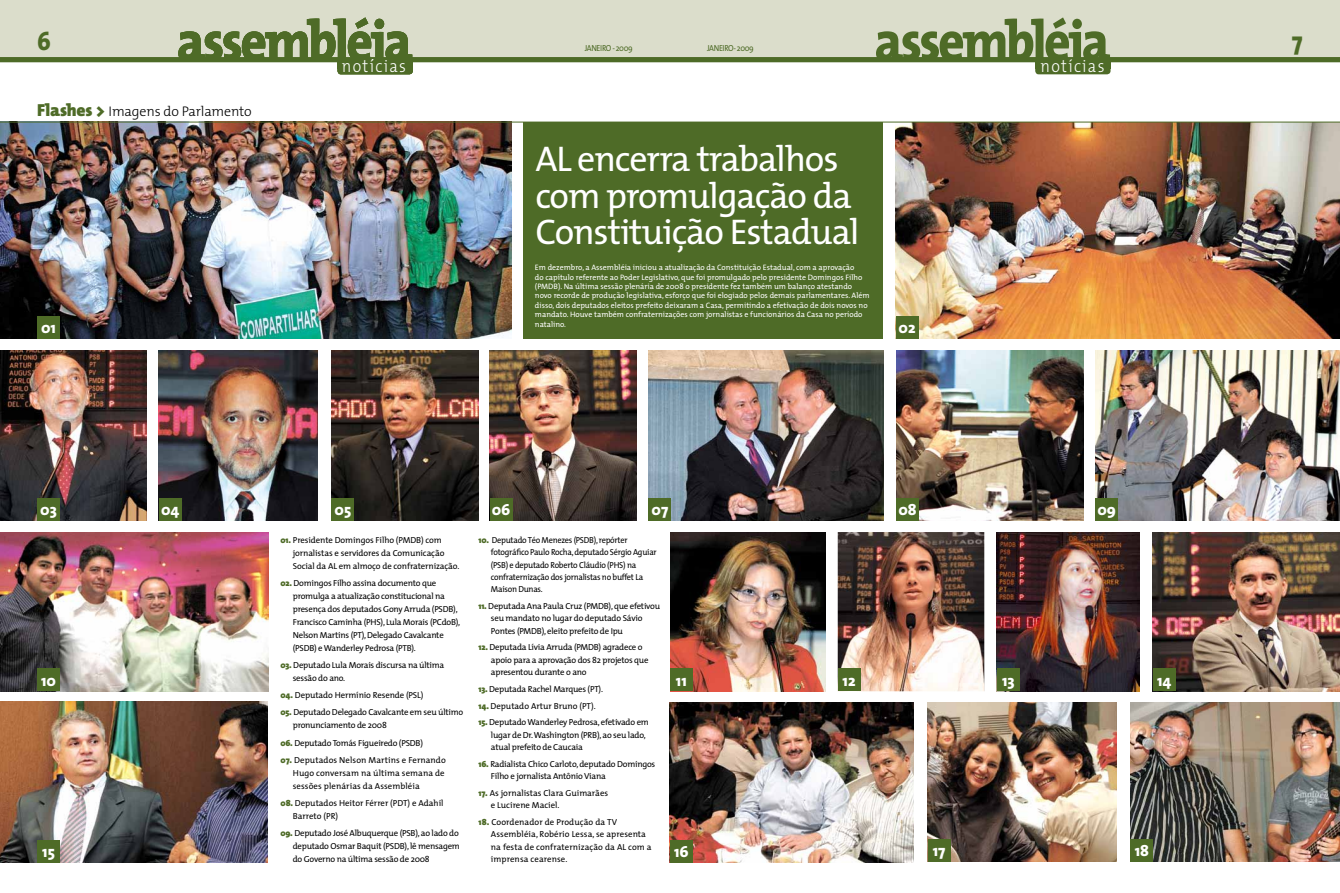
<style>
.page{position:relative;width:1340px;height:893px;background:#fff}
.page>*{position:absolute;margin:0;border:0;box-sizing:border-box;transform-origin:0 0}
.t1{font:800 57.4px "T Mix";letter-spacing:-.05em;color:#4e6b27;scale:.9 1}
.t2{font:35.88px/36.8px "T Mix";letter-spacing:-.03em;color:#fff}
.t3{font:800 26.25px "T Mix";color:#4e6b27;scale:.9 1}
.t4{font:300 17.68px "T Mix";letter-spacing:.08em;color:#fff;scale:.9 1}
.t5{font:800 15.75px "T Mix";color:#fff}
.t6{font:300 14px "T Mix";letter-spacing:-.01em;color:#000}
.t7{font:8.75px/13px "T Mix";letter-spacing:-.025em;color:#000}
.t8{font:8.75px/12.3px "T Mix";letter-spacing:.01em;color:#000}
.t9{font:8.75px/12.3px "T Mix";letter-spacing:-.025em;color:#000;scale:.95 1}
.t10{font:8.75px/13px "T Mix";color:#000}
.t11{font:8.75px "T Mix";letter-spacing:-.05em;color:#4e6b27;scale:.9 1}
.t12{font:7.88px/9.5px "T Mix";color:#fff}
.s1{font-weight:800;font-size:17.5px;color:#4e6b27}
.s2{font-weight:800;color:#4e6b27}
</style>
<div class="page">
<img style="left:837px;top:532px;width:147px;height:159px">
<div style="left:0;top:0;width:670px;height:60px;background:#dbddcb"></div>
<div style="left:0;top:57px;width:670px;height:5px;background:#4e6b27"></div>
<div style="left:670px;top:0;width:669px;height:60px;background:#dbddcb"></div>
<div style="left:670px;top:57px;width:669px;height:5px;background:#4e6b27"></div>
<div style="left:1035px;top:60px;width:75px;height:14px;background:#4e6b27;border-radius:4px"></div>
<div style="left:337px;top:60px;width:76px;height:14px;background:#4e6b27;border-radius:4px"></div>
<img style="left:0;top:123px;width:511px;height:216px">
<div style="left:523px;top:122px;width:360px;height:217px;background:#4e6b27"></div>
<img style="left:648px;top:350px;width:235px;height:171px">
<img style="left:1095px;top:350px;width:244px;height:171px">
<img style="left:331px;top:350px;width:147px;height:171px">
<div style="left:648px;top:498px;width:23px;height:23px;background:#4e6b27"></div>
<div style="left:331px;top:498px;width:23px;height:23px;background:#4e6b27"></div>
<img style="left:671px;top:532px;width:154px;height:159px">
<img style="left:0;top:702px;width:268px;height:160px">
<img style="left:670px;top:703px;width:243px;height:159px">
<img style="left:927px;top:703px;width:189px;height:159px">
<img style="left:1130px;top:703px;width:209px;height:159px">
<img style="left:489px;top:350px;width:147px;height:171px">
<img style="left:0;top:350px;width:146px;height:171px">
<img style="left:159px;top:350px;width:159px;height:171px">
<img style="left:0;top:532px;width:268px;height:159px">
<img style="left:996px;top:532px;width:143px;height:159px">
<img style="left:1152px;top:532px;width:187px;height:159px">
<img style="left:896px;top:350px;width:187px;height:171px">
<div style="left:37px;top:316px;width:23px;height:23px;background:#4e6b27"></div>
<div style="left:159px;top:498px;width:22px;height:23px;background:#4e6b27"></div>
<div style="left:1095px;top:498px;width:23px;height:23px;background:#4e6b27"></div>
<div style="left:896px;top:498px;width:23px;height:23px;background:#4e6b27"></div>
<div style="left:37px;top:668px;width:23px;height:23px;background:#4e6b27"></div>
<div style="left:996px;top:668px;width:23px;height:23px;background:#4e6b27"></div>
<div style="left:1152px;top:668px;width:23px;height:23px;background:#4e6b27"></div>
<div style="left:37px;top:840px;width:23px;height:22px;background:#4e6b27"></div>
<div style="left:670px;top:840px;width:22px;height:22px;background:#4e6b27"></div>
<div style="left:927px;top:839px;width:23px;height:23px;background:#4e6b27"></div>
<div style="left:1130px;top:839px;width:23px;height:23px;background:#4e6b27"></div>
<img style="left:895px;top:123px;width:444px;height:216px">
<div style="left:895px;top:316px;width:23px;height:23px;background:#4e6b27"></div>
<div style="left:670px;top:668px;width:22px;height:23px;background:#4e6b27"></div>
<hr style="left:0;top:122px;width:1339px;height:1px;background:#4e6b27">
<div style="left:837px;top:668px;width:23px;height:23px;background:#4e6b27"></div>
<div style="left:37px;top:498px;width:23px;height:23px;background:#4e6b27"></div>
<div style="left:489px;top:498px;width:23px;height:23px;background:#4e6b27"></div>
<h3 class="t3" style="left:37px;top:19px;width:17px">6</h3>
<h1 class="t1" style="left:177px;top:-7px;width:264px">assembléia</h1>
<h3 class="t4" style="left:342px;top:52px;width:73px">notícias</h3>
<h3 class="t4" style="left:1040px;top:52px;width:73px">notícias</h3>
<h1 class="t1" style="left:874px;top:-7px;width:264px">assembléia</h1>
<p class="t11" style="left:585px;top:41px;width:55px">JANEIRO - 2009</p>
<p class="t11" style="left:707px;top:41px;width:53px">JANEIRO- 2009</p>
<h3 class="t6" style="left:37px;top:99px;width:216px"><span class="s1">Flashes &gt;</span> Imagens do Parlamento</h3>
<h3 class="t5" style="left:41px;top:314px;width:16px">01</h3>
<h2 class="t2" style="left:535px;top:139px;width:325px">AL encerra trabalhos com promulgação da<br>Constituição Estadual</h2>
<p class="t12" style="left:535px;top:262px;width:336px">Em dezembro, a Assembléia iniciou a atualização da Constituição Estadual, com a aprovação<br>do capítulo referente ao Poder Legislativo, que foi promulgado pelo presidente Domingos Filho (PMDB). Na última sessão plenária de 2008 o presidente fez também um balanço atestando novo recorde de produção legislativa, esforço que foi elogiado pelos demais parlamentares. Além disso, dois deputados eleitos prefeito deixaram a Casa, permitindo a efetivação de dois novos no mandato. Houve também confraternizações com jornalistas e funcionários da Casa no período natalino.</p>
<h3 class="t5" style="left:898px;top:314px;width:19px">02</h3>
<h3 class="t5" style="left:161px;top:496px;width:20px">04</h3>
<h3 class="t5" style="left:898px;top:496px;width:20px">08</h3>
<h3 class="t5" style="left:1097px;top:496px;width:20px">09</h3>
<h3 class="t5" style="left:40px;top:496px;width:18px">03</h3>
<h3 class="t5" style="left:491px;top:496px;width:20px">06</h3>
<h3 class="t5" style="left:334px;top:496px;width:18px">05</h3>
<h3 class="t5" style="left:651px;top:496px;width:18px">07</h3>
<p class="t7" style="left:293px;top:533px;width:168px;text-indent:-12px"><span class="s2">01.</span> Presidente Domingos Filho (PMDB) com jornalistas e servidores da Comunicação<br>Social da AL em almoço de confraternização.</p>
<p class="t7" style="left:293px;top:576px;width:169px;text-indent:-12px"><span class="s2">02.</span> Domingos Filho assina documento que promulga a atualização constitucional na presença dos deputados Gony Arruda (PSDB), Francisco Caminha (PHS), Lula Morais (PCdoB), Nelson Martins (PT), Delegado Cavalcante (PSDB) e Wanderley Pedrosa (PTB).</p>
<p class="t7" style="left:293px;top:658px;width:153px;text-indent:-12px"><span class="s2">03.</span> Deputado Lula Morais discursa na última sessão do ano.</p>
<p class="t7" style="left:280px;top:688px;width:145px"><span class="s2">04.</span> Deputado Hermínio Resende (PSL)</p>
<p class="t7" style="left:293px;top:706px;width:172px;text-indent:-12px"><span class="s2">05.</span> Deputado Delegado Cavalcante em seu último pronunciamento de 2008</p>
<p class="t7" style="left:280px;top:736px;width:144px"><span class="s2">06.</span> Deputado Tomás Figueiredo (PSDB)</p>
<p class="t8" style="left:293px;top:753px;width:155px;line-height:13px;text-indent:-12px"><span class="s2">07.</span> Deputados Nelson Martins e Fernando<br>Hugo conversam na última semana de sessões plenárias da Assembléia</p>
<p class="t10" style="left:293px;top:796px;width:152px;text-indent:-12px"><span class="s2">08.</span> Deputados Heitor Férrer (PDT) e Adahil<br>Barreto (PR)</p>
<p class="t7" style="left:293px;top:826px;width:168px;text-align:justify;text-indent:-12px"><span class="s2">09.</span> Deputado José Albuquerque (PSB), ao lado do deputado Osmar Baquit (PSDB), lê mensagem do Governo na última sessão de 2008</p>
<p class="t9" style="left:491px;top:533px;width:176px;text-indent:-12px"><span class="s2">10.</span> Deputado Téo Menezes (PSDB), repórter fotográfico Paulo Rocha, deputado Sérgio Aguiar (PSB) e deputado Roberto Cláudio (PHS) na confraternização dos jornalistas no buffet La Maison Dunas.</p>
<p class="t7" style="left:491px;top:600px;width:171px;line-height:12.3px;text-indent:-12px"><span class="s2">11.</span> Deputada Ana Paula Cruz (PMDB), que efetivou seu mandato no lugar do deputado Sávio<br>Pontes (PMDB), eleito prefeito de Ipu</p>
<p class="t7" style="left:491px;top:641px;width:159px;line-height:12.3px;text-indent:-12px"><span class="s2">12.</span> Deputada Lívia Arruda (PMDB) agradece o apoio para a aprovação dos 82 projetos que apresentou durante o ano</p>
<p class="t7" style="left:478px;top:682px;width:126px"><span class="s2">13.</span> Deputada Rachel Marques (PT).</p>
<p class="t10" style="left:478px;top:699px;width:119px"><span class="s2">14.</span> Deputado Artur Bruno (PT).</p>
<p class="t7" style="left:491px;top:716px;width:159px;line-height:12.3px;text-indent:-12px"><span class="s2">15.</span> Deputado Wanderley Pedrosa, efetivado em lugar de Dr. Washington (PRB), ao seu lado, atual prefeito de Caucaia</p>
<p class="t7" style="left:491px;top:757px;width:166px;line-height:12.3px;text-indent:-12px"><span class="s2">16.</span> Radialista Chico Carloto, deputado Domingos<br>Filho e jornalista Antônio Viana</p>
<p class="t10" style="left:491px;top:786px;width:119px;line-height:12.3px;text-indent:-12px"><span class="s2">17.</span> As jornalistas Clara Guimarães e Lucirene Maciel.</p>
<p class="t8" style="left:491px;top:815px;width:162px;text-indent:-12px"><span class="s2">18.</span> Coordenador de Produção da TV Assembléia, Robério Lessa, se apresenta na festa de confraternização da AL com a imprensa cearense.</p>
<h3 class="t5" style="left:41px;top:667px;width:16px">10</h3>
<h3 class="t5" style="left:1002px;top:667px;width:14px">13</h3>
<h3 class="t5" style="left:1157px;top:667px;width:16px">14</h3>
<h3 class="t5" style="left:676px;top:667px;width:12px">11</h3>
<h3 class="t5" style="left:842px;top:667px;width:15px">12</h3>
<h3 class="t5" style="left:42px;top:838px;width:14px">15</h3>
<h3 class="t5" style="left:674px;top:838px;width:16px">16</h3>
<h3 class="t5" style="left:932px;top:838px;width:14px">17</h3>
<h3 class="t5" style="left:1134px;top:838px;width:16px">18</h3>
<h3 class="t3" style="left:1291px;top:19px;width:14px">7</h3>
</div>
